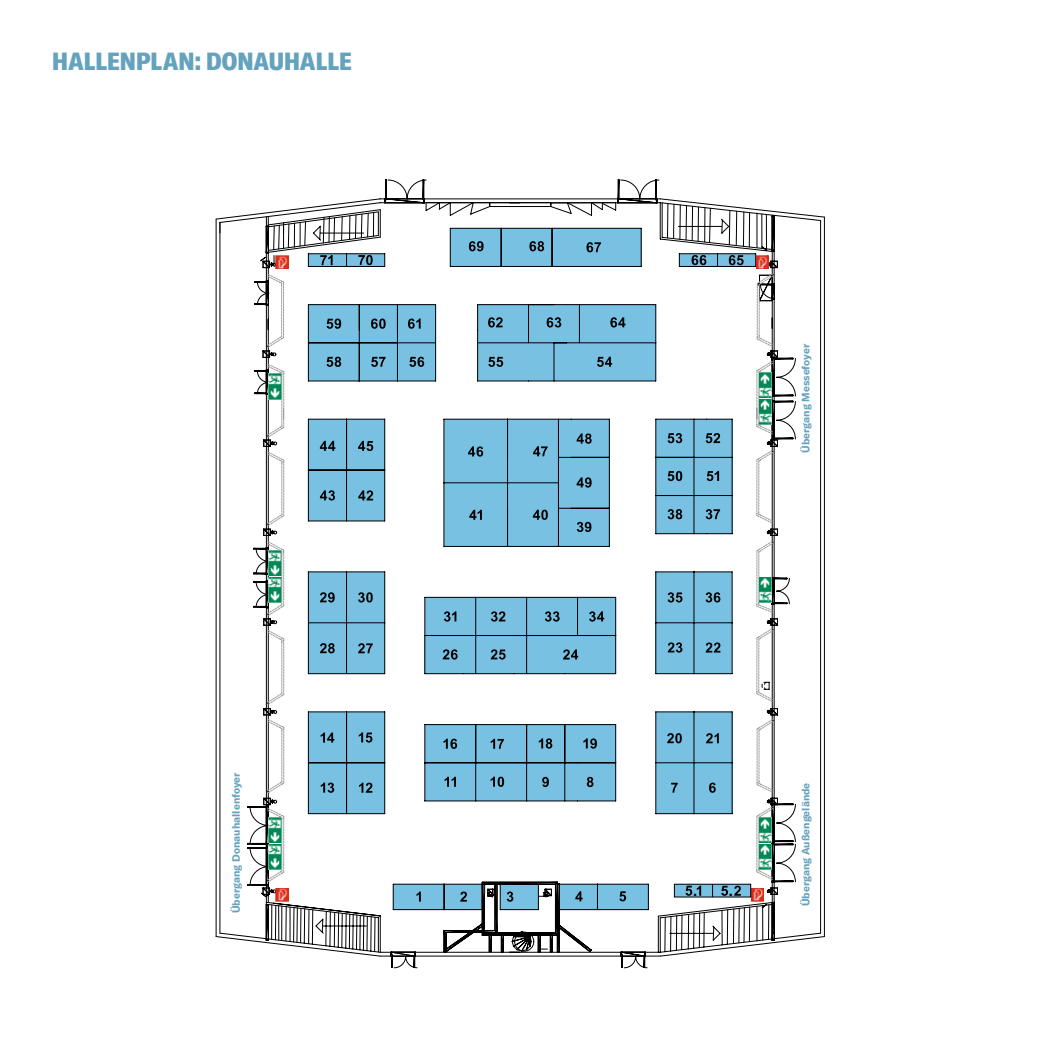
<style>
.page{position:relative;width:1042px;height:1042px;background:#fff}
.page>*{position:absolute;margin:0;border:0;box-sizing:border-box;transform-origin:0 0}
.t1{font:900 condensed 24.5px "GT America";color:#64a2bd}
.t2{font:700 condensed 14px "GT America";color:#000}
.t3{font:700 10.5px "GT America";color:#64a2bd}
</style>
<div class="page">
<svg style="left:216px;top:214px;width:31px;height:668px"></svg>
<svg style="left:795px;top:213px;width:29px;height:669px"></svg>
<svg style="left:250px;top:180px;width:545px;height:789px"></svg>
<div style="left:308px;top:254px;width:77px;height:12px;background:#79c1e3"></div>
<svg style="left:266px;top:226px;width:3px;height:28px"></svg>
<svg style="left:253px;top:274px;width:10px;height:430px"></svg>
<svg style="left:216px;top:882px;width:608px;height:74px"></svg>
<svg style="left:276px;top:255px;width:12px;height:6px"></svg>
<svg style="left:320px;top:255px;width:13px;height:6px"></svg>
<svg style="left:358px;top:255px;width:15px;height:6px"></svg>
<div style="left:679px;top:254px;width:77px;height:12px;background:#79c1e3"></div>
<div style="left:450px;top:228px;width:191px;height:38px;background:#79c1e3"></div>
<svg style="left:787px;top:274px;width:6px;height:598px"></svg>
<hr style="left:450px;top:228px;width:1px;height:38px;background:#000001">
<hr style="left:450px;top:228px;width:51px;height:1px;background:#000001">
<hr style="left:501px;top:228px;width:51px;height:1px;background:#000001">
<hr style="left:501px;top:228px;width:1px;height:38px;background:#000001">
<hr style="left:552px;top:228px;width:89px;height:1px;background:#000001">
<hr style="left:641px;top:228px;width:1px;height:38px;background:#000001">
<hr style="left:552px;top:228px;width:1px;height:38px;background:#000001">
<hr style="left:308px;top:253px;width:77px;height:1px;background:#000001">
<hr style="left:679px;top:253px;width:77px;height:1px;background:#000001">
<svg style="left:263px;top:261px;width:524px;height:695px"></svg>
<svg style="left:755px;top:249px;width:20px;height:19px"></svg>
<img style="left:759px;top:373px;width:12px;height:51px">
<img style="left:759px;top:577px;width:12px;height:25px">
<svg style="left:247px;top:805px;width:527px;height:163px"></svg>
<svg style="left:539px;top:738px;width:13px;height:10px"></svg>
<svg style="left:583px;top:738px;width:14px;height:10px"></svg>
<svg style="left:667px;top:733px;width:15px;height:10px"></svg>
<svg style="left:706px;top:733px;width:13px;height:10px"></svg>
<svg style="left:671px;top:783px;width:7px;height:9px"></svg>
<svg style="left:709px;top:782px;width:7px;height:11px"></svg>
<svg style="left:563px;top:649px;width:15px;height:10px"></svg>
<svg style="left:533px;top:446px;width:14px;height:10px"></svg>
<svg style="left:533px;top:510px;width:15px;height:10px"></svg>
<svg style="left:577px;top:522px;width:14px;height:10px"></svg>
<svg style="left:576px;top:433px;width:16px;height:11px"></svg>
<svg style="left:667px;top:433px;width:15px;height:10px"></svg>
<svg style="left:706px;top:433px;width:14px;height:10px"></svg>
<svg style="left:546px;top:317px;width:15px;height:10px"></svg>
<svg style="left:610px;top:317px;width:15px;height:10px"></svg>
<svg style="left:529px;top:241px;width:15px;height:10px"></svg>
<svg style="left:586px;top:242px;width:15px;height:10px"></svg>
<svg style="left:597px;top:357px;width:15px;height:10px"></svg>
<svg style="left:691px;top:255px;width:15px;height:10px"></svg>
<svg style="left:729px;top:255px;width:14px;height:10px"></svg>
<svg style="left:576px;top:477px;width:15px;height:11px"></svg>
<svg style="left:667px;top:471px;width:15px;height:10px"></svg>
<svg style="left:707px;top:471px;width:12px;height:10px"></svg>
<svg style="left:545px;top:611px;width:14px;height:10px"></svg>
<svg style="left:589px;top:611px;width:15px;height:10px"></svg>
<svg style="left:667px;top:592px;width:15px;height:10px"></svg>
<svg style="left:705px;top:592px;width:15px;height:10px"></svg>
<svg style="left:668px;top:642px;width:14px;height:10px"></svg>
<svg style="left:705px;top:642px;width:15px;height:10px"></svg>
<svg style="left:542px;top:777px;width:7px;height:10px"></svg>
<svg style="left:587px;top:777px;width:6px;height:10px"></svg>
<svg style="left:667px;top:509px;width:15px;height:10px"></svg>
<svg style="left:705px;top:509px;width:15px;height:10px"></svg>
<svg style="left:469px;top:241px;width:14px;height:10px"></svg>
<svg style="left:488px;top:317px;width:14px;height:10px"></svg>
<svg style="left:488px;top:357px;width:15px;height:10px"></svg>
<svg style="left:468px;top:446px;width:15px;height:11px"></svg>
<svg style="left:469px;top:510px;width:13px;height:10px"></svg>
<svg style="left:491px;top:649px;width:15px;height:10px"></svg>
<div style="left:674px;top:884px;width:77px;height:13px;background:#79c1e3"></div>
<svg style="left:712px;top:884px;width:1px;height:13px"></svg>
<svg style="left:685px;top:885px;width:16px;height:11px"></svg>
<svg style="left:721px;top:886px;width:7px;height:10px"></svg>
<svg style="left:734px;top:885px;width:7px;height:10px"></svg>
<h1 class="t1" style="left:52px;top:45px;width:301px">HALLENPLAN: DONAUHALLE</h1>
<p class="t3" style="left:230px;top:913px;width:142px;rotate:-90deg">Übergang Donauhallenfoyer</p>
<p class="t3" style="left:799px;top:453px;width:110px;rotate:-90deg">Übergang Messefoyer</p>
<h2 class="t2" style="left:693px;top:882px;width:5px">.</h2>
<h2 class="t2" style="left:729px;top:882px;width:5px">.</h2>
<p class="t3" style="left:799px;top:906px;width:125px;rotate:-90deg">Übergang Außengelände</p>
</div>
